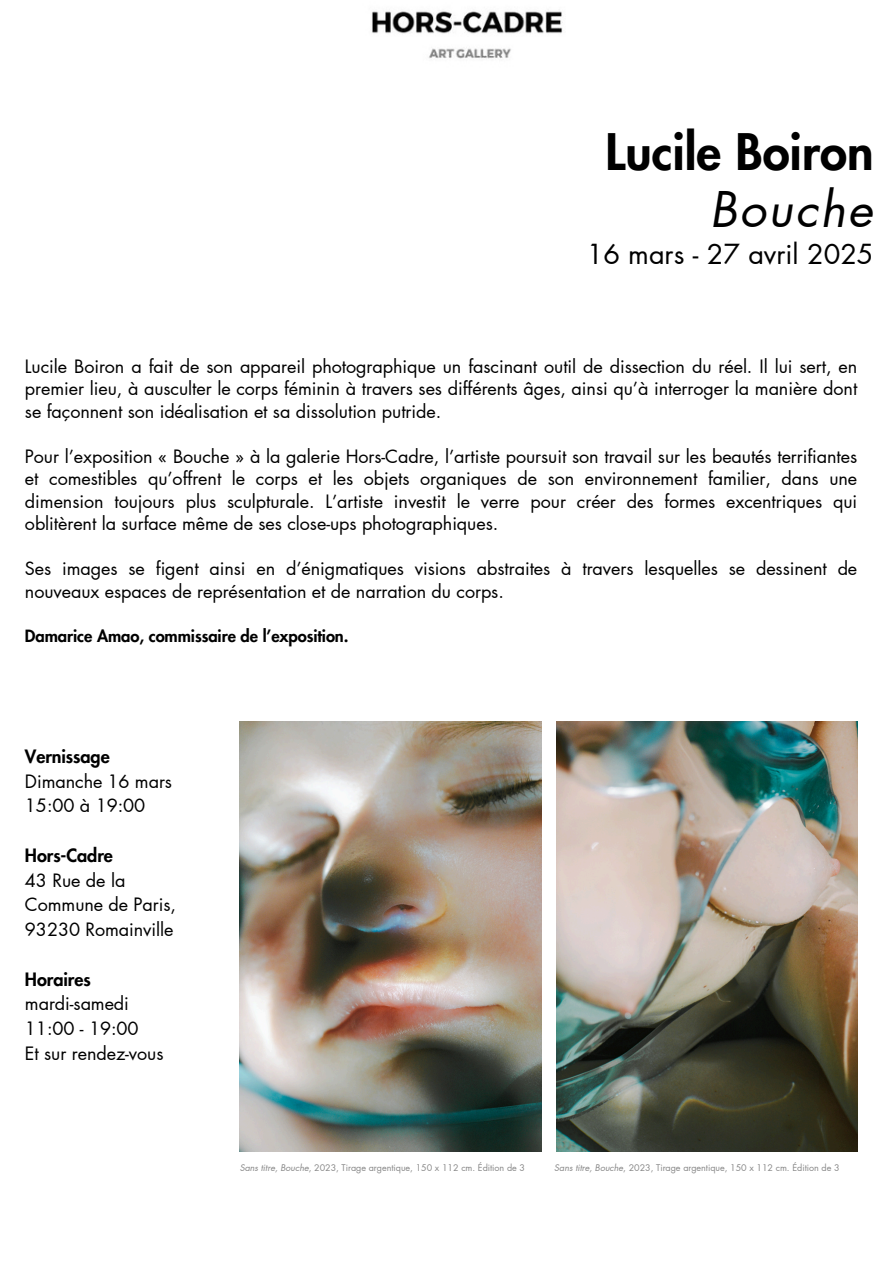
<style>
.page{position:relative;width:894px;height:1264px;background:#fff}
.page>*{position:absolute;margin:0;border:0;box-sizing:border-box;transform-origin:0 0}
.t1{font:800 49.2px "Futura LT Pro";color:#000}
.t2{font:italic 48px "Futura LT Pro";letter-spacing:.045em;color:#000}
.t3{font:27px "Futura LT Pro";color:#000}
.t4{font:18px/24.8px "Futura LT Pro";letter-spacing:-.005em;color:#000}
.t5{font:800 16.5px "Futura LT Pro";letter-spacing:-.005em;color:#000}
.t6{font:9px "Futura LT Pro";letter-spacing:-.005em;color:#888}
.s1{font-weight:800}
.s2{font-style:italic}
</style>
<div class="page">
<img style="left:240px;top:721px;width:301px;height:430px">
<img style="left:556px;top:721px;width:301px;height:430px">
<img style="left:372px;top:11px;width:191px;height:48px">
<h5 class="t1" style="left:605px;top:129px;width:269px">Lucile Boiron</h5>
<h5 class="t2" style="left:709px;top:187px;width:164px">Bouche</h5>
<p class="t3" style="left:586px;top:242px;width:288px">16 mars - 27 avril 2025</p>
<p class="t4" style="left:25px;top:355px;width:833px;line-height:22.5px;text-align:justify">Lucile Boiron a fait de son appareil photographique un fascinant outil de dissection du réel. Il lui sert, en premier lieu, à ausculter le corps féminin à travers ses différents âges, ainsi qu’à interroger la manière dont se façonnent son idéalisation et sa dissolution putride.</p>
<h1 class="t4" style="left:25px;top:445px;width:833px;line-height:22.5px;text-align:justify">Pour l’exposition « Bouche » à la galerie Hors-Cadre, l’artiste poursuit son travail sur les beautés terrifiantes et comestibles qu’offrent le corps et les objets organiques de son environnement familier, dans une dimension toujours plus sculpturale. L’artiste investit le verre pour créer des formes excentriques qui oblitèrent la surface même de ses close-ups photographiques.</h1>
<p class="t4" style="left:25px;top:558px;width:833px;line-height:22.5px">Ses images se figent ainsi en d’énigmatiques visions abstraites à travers lesquelles se dessinent de nouveaux espaces de représentation et de narration du corps.</p>
<h3 class="t5" style="left:25px;top:628px;width:325px">Damarice Amao, commissaire de l’exposition.</h3>
<h5 class="t4" style="left:25px;top:744px;width:149px"><span class="s1">Vernissage<br></span>Dimanche 16 mars<br>15:00 à 19:00</h5>
<h4 class="t4" style="left:25px;top:843px;width:153px"><span class="s1">Hors-Cadre<br></span>43 Rue de la<br>Commune de Paris,<br>93230 Romainville</h4>
<h5 class="t4" style="left:25px;top:967px;width:140px"><span class="s1">Horaires </span>mardi-samedi<br>11:00 - 19:00<br>Et sur rendez-vous</h5>
<h5 class="t6" style="left:240px;top:1163px;width:287px"><span class="s2">Sans titre, Bouche</span>, 2023, Tirage argentique, 150 x 112 cm. Édition de 3</h5>
<h5 class="t6" style="left:554px;top:1163px;width:287px"><span class="s2">Sans titre, Bouche</span>, 2023, Tirage argentique, 150 x 112 cm. Édition de 3</h5>
</div>
